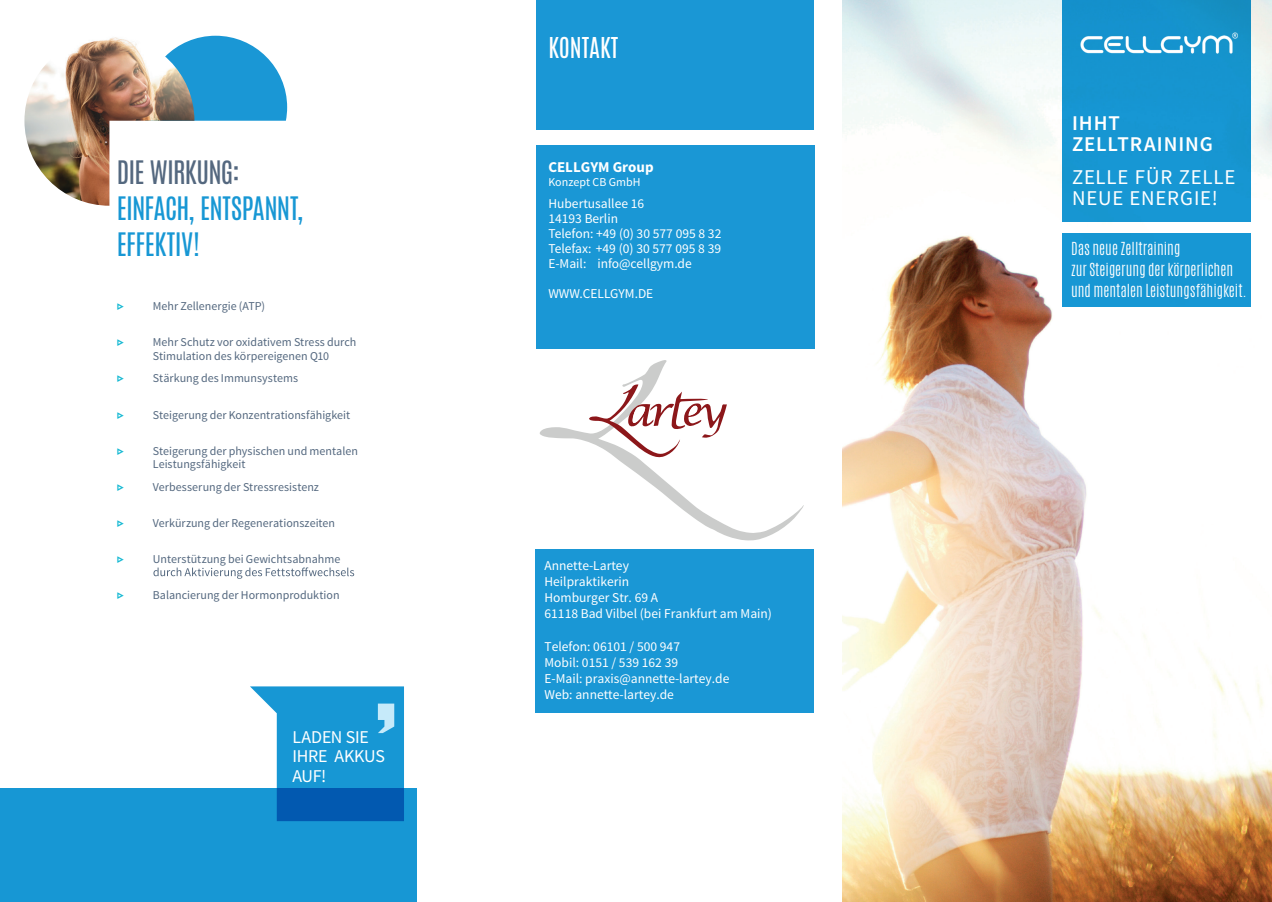
<style>
.page{position:relative;width:1272px;height:902px;background:#fff}
.page>*{position:absolute;margin:0;border:0;box-sizing:border-box;transform-origin:0 0}
.t1{font:27px/36px "Antonio";letter-spacing:-.025em;color:#1797d4}
.t2{font:27px "Antonio";letter-spacing:-.03em;color:#54687f}
.t3{font:24px "Antonio";color:#fff}
.t4{font:21px/21px "Source Sans Pro";letter-spacing:.04em;color:#fff}
.t5{font:600 21px/21px "Source Sans Pro";letter-spacing:.045em;color:#fff}
.t6{font:18px/19.5px "Source Sans Pro";letter-spacing:-.015em;color:#fff}
.t7{font:300 15px/21px "Antonio";color:#fff}
.t8{font:700 15px "Source Sans Pro";color:#fff}
.t9{font:13.5px/16.2px "Source Sans Pro";color:#fff}
.t10{font:12px/13.5px "Source Sans Pro";color:#54687f}
.t11{font:12px "Source Sans Pro";color:#fff}
.t12{font:700 12px "Source Sans Pro";color:#16b9d3}
</style>
<div class="page">
<div style="left:535px;top:549px;width:279px;height:163px;background:#1a97d5"></div>
<img style="left:842px;top:0;width:429px;height:901px">
<svg style="left:250px;top:686px;width:154px;height:102px;background:#3fa9db"></svg>
<div style="left:0;top:788px;width:417px;height:113px;background:#1797d4"></div>
<div style="left:536px;top:0;width:277px;height:130px;background:#1a97d5"></div>
<div style="left:536px;top:145px;width:278px;height:203px;background:#1a97d5"></div>
<div style="left:1062px;top:0;width:188px;height:221px;background:#1797d4"></div>
<div style="left:1062px;top:233px;width:188px;height:73px;background:#1797d4"></div>
<img style="left:1080px;top:22px;width:160px;height:32px">
<svg style="left:153px;top:567px;width:201px;height:11px"></svg>
<svg style="left:194px;top:36px;width:93px;height:85px;background:#3aa5da"></svg>
<img style="left:24px;top:37px;width:170px;height:169px">
<svg style="left:539px;top:360px;width:264px;height:180px"></svg>
<h1 class="t2" style="left:117px;top:153px;width:124px">DIE WIRKUNG:</h1>
<h1 class="t1" style="left:117px;top:191px;width:188px">EINFACH, ENTSPANNT,<br>EFFEKTIV!</h1>
<p class="t12" style="left:117px;top:299px;width:9px">▷</p>
<p class="t10" style="left:153px;top:300px;width:114px">Mehr Zellenergie (ATP)</p>
<p class="t12" style="left:117px;top:335px;width:9px">▷</p>
<p class="t10" style="left:153px;top:336px;width:205px">Mehr Schutz vor oxidativem Stress durch<br>Stimulation des körpereigenen Q10</p>
<p class="t12" style="left:117px;top:371px;width:9px">▷</p>
<p class="t10" style="left:153px;top:372px;width:147px">Stärkung des Immunsystems</p>
<p class="t12" style="left:117px;top:407px;width:9px">▷</p>
<p class="t10" style="left:153px;top:408px;width:199px">Steigerung der Konzentrationsfähigkeit</p>
<p class="t12" style="left:117px;top:443px;width:9px">▷</p>
<p class="t10" style="left:153px;top:444px;width:206px">Steigerung der physischen und mentalen<br>Leistungsfähigkeit</p>
<p class="t12" style="left:117px;top:479px;width:9px">▷</p>
<p class="t10" style="left:153px;top:480px;width:168px">Verbesserung der Stressresistenz</p>
<p class="t12" style="left:117px;top:515px;width:9px">▷</p>
<p class="t10" style="left:153px;top:516px;width:184px">Verkürzung der Regenerationszeiten</p>
<p class="t12" style="left:117px;top:551px;width:9px">▷</p>
<p class="t10" style="left:153px;top:552px;width:189px">Unterstützung bei Gewichtsabnahme</p>
<p class="t12" style="left:117px;top:587px;width:9px">▷</p>
<p class="t10" style="left:153px;top:588px;width:188px">Balancierung der Hormonproduktion</p>
<h3 class="t6" style="left:292px;top:727px;width:94px">LADEN SIE<br>IHRE AKKUS<br>AUF!</h3>
<h2 class="t3" style="left:548px;top:30px;width:71px">KONTAKT</h2>
<p class="t8" style="left:548px;top:157px;width:107px">CELLGYM Group</p>
<p class="t11" style="left:548px;top:175px;width:94px">Konzept CB GmbH</p>
<p class="t9" style="left:548px;top:196px;width:174px;line-height:15px">Hubertusallee 16<br>14193 Berlin<br>Telefon: +49 (0) 30 577 095 8 32<br>Telefax: +49 (0) 30 577 095 8 39<br>E-Mail: info@cellgym.de</p>
<p class="t9" style="left:548px;top:285px;width:106px">WWW.CELLGYM.DE</p>
<p class="t9" style="left:544px;top:557px;width:229px">Annette-Lartey<br>Heilpraktikerin<br>Homburger Str. 69 A<br>61118 Bad Vilbel (bei Frankfurt am Main)</p>
<p class="t9" style="left:544px;top:638px;width:186px">Telefon: 06101 / 500 947<br>Mobil: 0151 / 539 162 39<br>E-Mail: praxis@annette-lartey.de<br>Web: annette-lartey.de</p>
<h3 class="t5" style="left:1072px;top:113px;width:142px">IHHT<br>ZELLTRAINING</h3>
<h3 class="t4" style="left:1072px;top:167px;width:165px">ZELLE FÜR ZELLE<br>NEUE ENERGIE!</h3>
<p class="t7" style="left:1071px;top:238px;width:177px">Das neue Zelltraining<br>zur Steigerung der körperlichen und mentalen Leistungsfähigkeit.</p>
</div>
